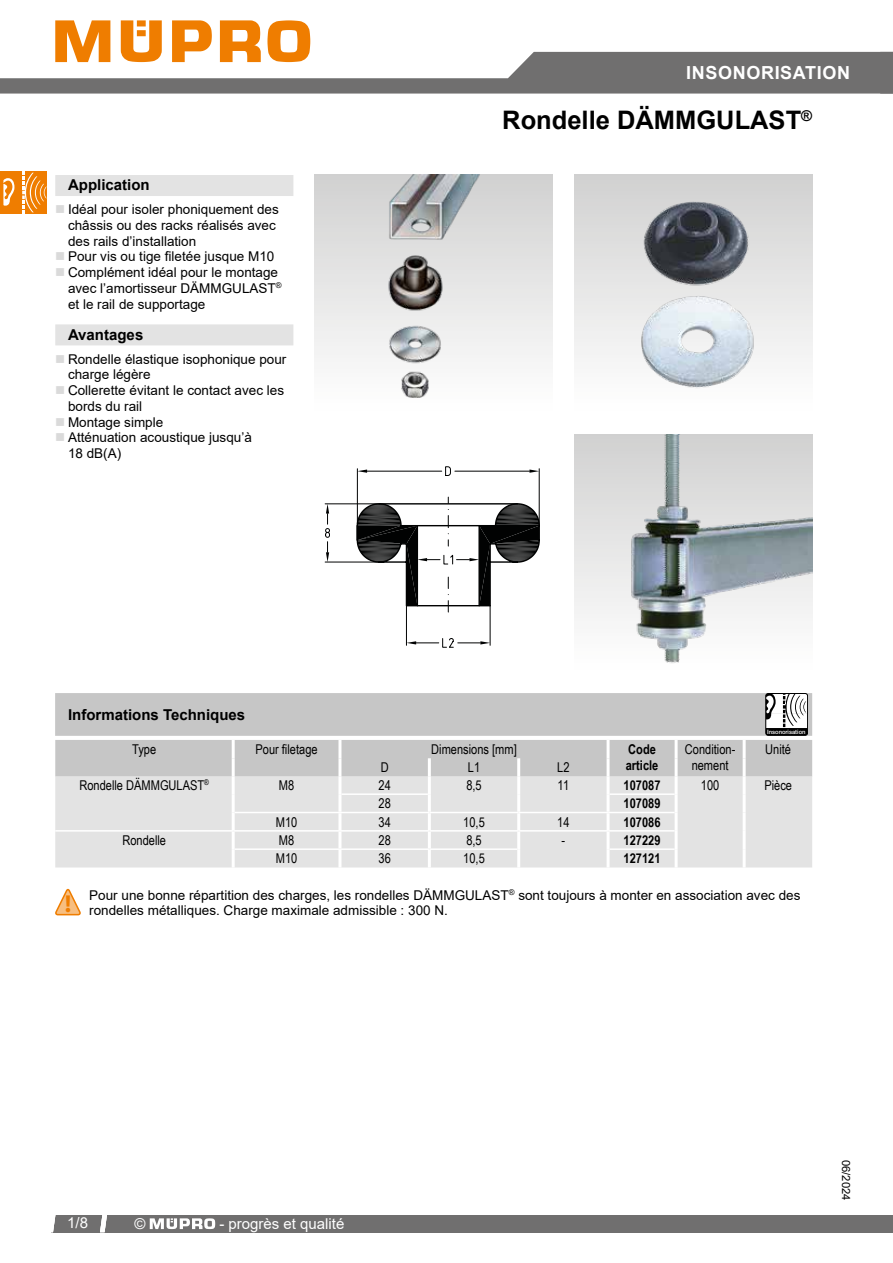
<style>
.page{position:relative;width:893px;height:1263px;background:#fff}
.page>*{position:absolute;margin:0;border:0;box-sizing:border-box;transform-origin:0 0}
.t1{font:700 25.5px "Arial";color:#000}
.t2{font:700 18px "Arial";letter-spacing:.035em;color:#fff}
.t3{font:700 15px "Arial";color:#000}
.t4{font:15px "Arial";color:#fff}
.t5{font:13.5px/15.8px "Arial";color:#000}
.t6{font:13.5px/15.8px "Arial Narrow";color:#000;text-align:center}
.t7{font:700 13.5px/15.8px "Arial Narrow";color:#000}
.t8{font:11.25px "Arial";color:#000}
.t9{font:500 6px "Helvetica Neue";color:#fff}
</style>
<div class="page">
<svg style="left:0;top:20px;width:893px;height:74px"></svg>
<div style="left:51px;top:1215px;width:842px;height:17px;background:#706f6f"></div>
<svg style="left:51px;top:1215px;width:4px;height:17px"></svg>
<svg style="left:100px;top:1215px;width:7px;height:17px"></svg>
<svg style="left:150px;top:1218px;width:65px;height:11px"></svg>
<div style="left:55px;top:175px;width:238px;height:21px;background:#e3e3e3"></div>
<div style="left:55px;top:324px;width:238px;height:21px;background:#e3e3e3"></div>
<img style="left:574px;top:175px;width:238px;height:213px">
<img style="left:315px;top:175px;width:238px;height:223px">
<img style="left:574px;top:434px;width:238px;height:229px">
<svg style="left:325px;top:466px;width:215px;height:182px"></svg>
<svg style="left:55px;top:889px;width:26px;height:27px"></svg>
<svg style="left:55px;top:693px;width:757px;height:84px;background:#c8c8c8"></svg>
<div style="left:55px;top:777px;width:757px;height:90px;background:#e3e3e3"></div>
<hr style="left:232px;top:740px;width:3px;height:18px;background:#fff">
<hr style="left:338px;top:740px;width:3px;height:18px;background:#fff">
<hr style="left:607px;top:740px;width:3px;height:18px;background:#fff">
<hr style="left:675px;top:740px;width:3px;height:18px;background:#fff">
<hr style="left:743px;top:740px;width:3px;height:18px;background:#fff">
<hr style="left:232px;top:758px;width:3px;height:19px;background:#fff">
<hr style="left:338px;top:758px;width:3px;height:19px;background:#fff">
<hr style="left:428px;top:758px;width:3px;height:19px;background:#fff">
<hr style="left:517px;top:758px;width:3px;height:19px;background:#fff">
<hr style="left:607px;top:758px;width:3px;height:19px;background:#fff">
<hr style="left:675px;top:758px;width:3px;height:19px;background:#fff">
<hr style="left:743px;top:758px;width:3px;height:19px;background:#fff">
<hr style="left:232px;top:777px;width:3px;height:17px;background:#fff">
<hr style="left:338px;top:777px;width:3px;height:17px;background:#fff">
<hr style="left:428px;top:777px;width:3px;height:17px;background:#fff">
<hr style="left:517px;top:777px;width:3px;height:17px;background:#fff">
<hr style="left:607px;top:777px;width:3px;height:17px;background:#fff">
<hr style="left:675px;top:777px;width:3px;height:17px;background:#fff">
<hr style="left:743px;top:777px;width:3px;height:17px;background:#fff">
<hr style="left:232px;top:794px;width:3px;height:18px;background:#fff">
<hr style="left:338px;top:794px;width:3px;height:18px;background:#fff">
<hr style="left:428px;top:794px;width:3px;height:18px;background:#fff">
<hr style="left:517px;top:794px;width:3px;height:18px;background:#fff">
<hr style="left:607px;top:794px;width:3px;height:18px;background:#fff">
<hr style="left:675px;top:794px;width:3px;height:18px;background:#fff">
<hr style="left:743px;top:794px;width:3px;height:18px;background:#fff">
<hr style="left:232px;top:812px;width:3px;height:18px;background:#fff">
<hr style="left:338px;top:813px;width:3px;height:17px;background:#fff">
<hr style="left:428px;top:813px;width:3px;height:17px;background:#fff">
<hr style="left:517px;top:813px;width:3px;height:17px;background:#fff">
<hr style="left:607px;top:813px;width:3px;height:17px;background:#fff">
<hr style="left:675px;top:812px;width:3px;height:19px;background:#fff">
<hr style="left:743px;top:812px;width:3px;height:19px;background:#fff">
<hr style="left:232px;top:832px;width:3px;height:17px;background:#fff">
<hr style="left:338px;top:832px;width:3px;height:16px;background:#fff">
<hr style="left:428px;top:832px;width:3px;height:16px;background:#fff">
<hr style="left:517px;top:832px;width:3px;height:17px;background:#fff">
<hr style="left:607px;top:832px;width:3px;height:17px;background:#fff">
<hr style="left:675px;top:831px;width:3px;height:18px;background:#fff">
<hr style="left:743px;top:831px;width:3px;height:18px;background:#fff">
<hr style="left:232px;top:849px;width:3px;height:18px;background:#fff">
<hr style="left:338px;top:850px;width:3px;height:17px;background:#fff">
<hr style="left:428px;top:850px;width:3px;height:17px;background:#fff">
<hr style="left:517px;top:849px;width:3px;height:18px;background:#fff">
<hr style="left:607px;top:849px;width:3px;height:18px;background:#fff">
<hr style="left:675px;top:849px;width:3px;height:18px;background:#fff">
<hr style="left:743px;top:849px;width:3px;height:18px;background:#fff">
<hr style="left:341px;top:793px;width:87px;height:2px;background:#fff">
<hr style="left:610px;top:793px;width:65px;height:2px;background:#fff">
<hr style="left:235px;top:812px;width:105px;height:1px;background:#fff">
<hr style="left:340px;top:812px;width:89px;height:1px;background:#fff">
<hr style="left:429px;top:812px;width:90px;height:1px;background:#fff">
<hr style="left:519px;top:812px;width:89px;height:1px;background:#fff">
<hr style="left:608px;top:812px;width:67px;height:1px;background:#fff">
<hr style="left:55px;top:830px;width:178px;height:2px;background:#fff">
<hr style="left:233px;top:830px;width:107px;height:2px;background:#fff">
<hr style="left:340px;top:830px;width:89px;height:2px;background:#fff">
<hr style="left:429px;top:830px;width:90px;height:2px;background:#fff">
<hr style="left:519px;top:830px;width:89px;height:2px;background:#fff">
<hr style="left:608px;top:830px;width:67px;height:2px;background:#fff">
<hr style="left:235px;top:848px;width:105px;height:2px;background:#fff">
<hr style="left:340px;top:848px;width:89px;height:2px;background:#fff">
<hr style="left:429px;top:848px;width:88px;height:2px;background:#fff">
<hr style="left:610px;top:848px;width:65px;height:2px;background:#fff">
<div style="left:0;top:171px;width:47px;height:43px;background:#ef7d00"></div>
<svg style="left:3px;top:178px;width:11px;height:28px"></svg>
<svg style="left:22px;top:171px;width:25px;height:43px"></svg>
<h2 class="t2" style="left:686px;top:60px;width:165px">INSONORISATION</h2>
<p class="t3" style="left:68px;top:174px;width:83px">Application</p>
<p class="t5" style="left:68px;top:201px;width:215px">Idéal pour isoler phoniquement des châssis ou des racks réalisés avec des rails d’installation<br>Pour vis ou tige filetée jusque M10<br>Complément idéal pour le montage avec l’amortisseur DÄMMGULAST<sup>® </sup>et le rail de supportage</p>
<p class="t3" style="left:68px;top:324px;width:77px">Avantages</p>
<p class="t5" style="left:68px;top:351px;width:220px">Rondelle élastique isophonique pour charge légère<br>Collerette évitant le contact avec les bords du rail<br>Montage simple<br>Atténuation acoustique jusqu’à<br>18 dB(A)</p>
<p class="t3" style="left:68px;top:704px;width:179px">Informations Techniques</p>
<h1 class="t1" style="left:502px;top:102px;width:311px">Rondelle DÄMMGULAST<sup>®</sup></h1>
<p class="t9" style="left:767px;top:728px;width:40px">Insonorisation</p>
<p class="t6" style="left:132px;top:741px;width:26px">Type</p>
<p class="t6" style="left:255px;top:741px;width:64px">Pour filetage</p>
<p class="t6" style="left:431px;top:741px;width:87px">Dimensions [mm]</p>
<p class="t7" style="left:626px;top:741px;width:34px">Code article</p>
<p class="t6" style="left:685px;top:741px;width:52px">Condition&shy;nement</p>
<p class="t6" style="left:765px;top:741px;width:27px">Unité</p>
<p class="t6" style="left:381px;top:759px;width:9px">D</p>
<p class="t6" style="left:468px;top:759px;width:14px">L1</p>
<p class="t6" style="left:557px;top:759px;width:14px">L2</p>
<p class="t6" style="left:79px;top:777px;width:131px">Rondelle DÄMMGULAST<sup>®</sup></p>
<p class="t6" style="left:279px;top:777px;width:17px">M8</p>
<p class="t6" style="left:378px;top:777px;width:14px">24</p>
<p class="t6" style="left:466px;top:777px;width:17px">8,5</p>
<p class="t6" style="left:558px;top:777px;width:13px">11</p>
<p class="t7" style="left:624px;top:777px;width:38px">107087</p>
<p class="t6" style="left:701px;top:777px;width:20px">100</p>
<p class="t6" style="left:764px;top:777px;width:29px">Pièce</p>
<p class="t6" style="left:378px;top:795px;width:14px">28</p>
<p class="t7" style="left:624px;top:795px;width:38px">107089</p>
<p class="t6" style="left:276px;top:813px;width:23px">M10</p>
<p class="t6" style="left:378px;top:813px;width:14px">34</p>
<p class="t6" style="left:463px;top:813px;width:23px">10,5</p>
<p class="t6" style="left:557px;top:813px;width:14px">14</p>
<p class="t7" style="left:624px;top:813px;width:38px">107086</p>
<p class="t6" style="left:122px;top:832px;width:45px">Rondelle</p>
<p class="t6" style="left:279px;top:832px;width:17px">M8</p>
<p class="t6" style="left:379px;top:832px;width:14px">28</p>
<p class="t6" style="left:466px;top:832px;width:17px">8,5</p>
<p class="t6" style="left:562px;top:832px;width:5px">-</p>
<p class="t7" style="left:624px;top:832px;width:38px">127229</p>
<p class="t6" style="left:276px;top:850px;width:23px">M10</p>
<p class="t6" style="left:378px;top:850px;width:14px">36</p>
<p class="t6" style="left:463px;top:850px;width:23px">10,5</p>
<p class="t7" style="left:624px;top:850px;width:38px">127121</p>
<p class="t5" style="left:65px;top:887px;width:737px;text-indent:24px">Pour une bonne répartition des charges, les rondelles DÄMMGULAST<sup>®</sup> sont toujours à monter en association avec des <sup>!</sup> rondelles métalliques. Charge maximale admissible : 300 N.</p>
<p class="t4" style="left:67px;top:1213px;width:22px">1/8</p>
<p class="t4" style="left:135px;top:1213px;width:13px">©</p>
<p class="t4" style="left:219px;top:1213px;width:127px">- progrès et qualité</p>
<p class="t8" style="left:854px;top:1160px;width:42px;rotate:90deg">06/2024</p>
</div>
